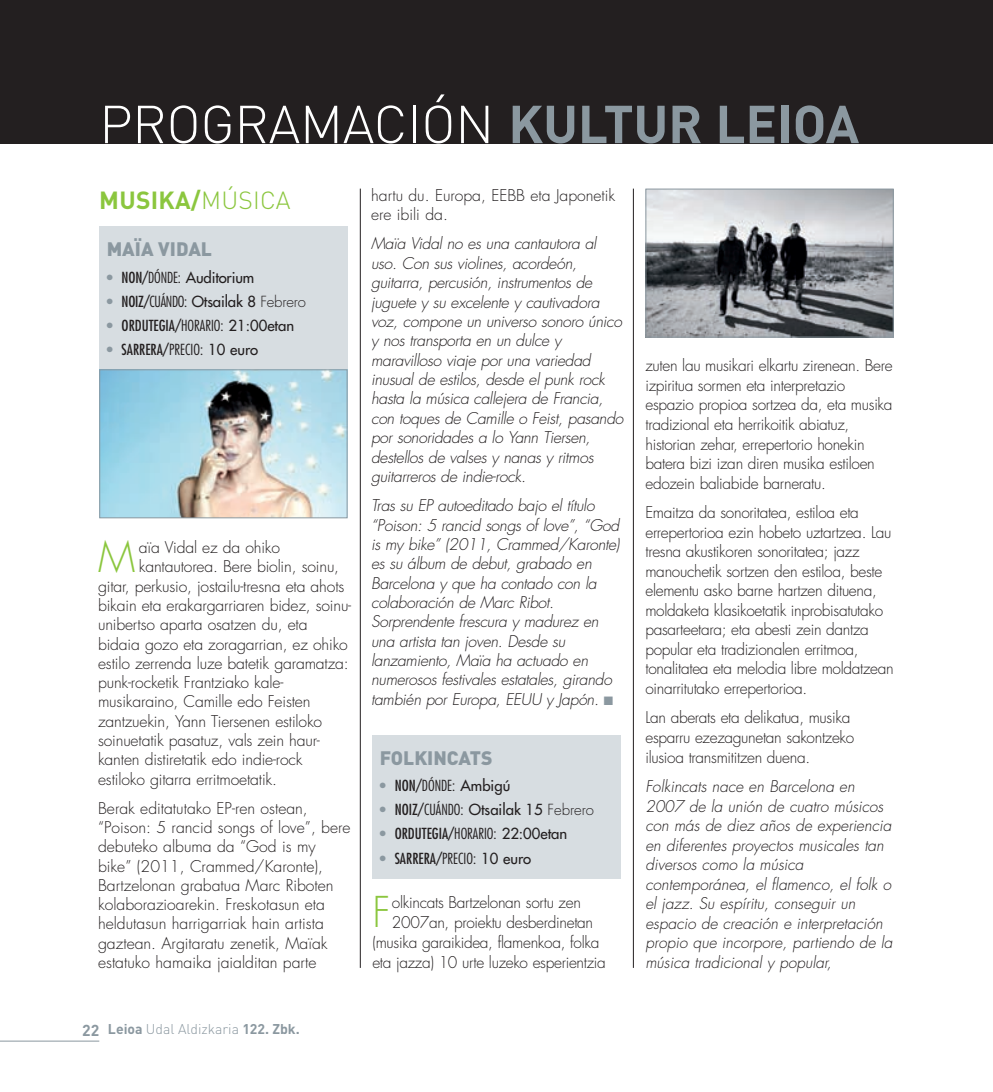
<style>
.page{position:relative;width:993px;height:1092px;background:#fff}
.page>*{position:absolute;margin:0;border:0;box-sizing:border-box;transform-origin:0 0}
.t1{font:300 52.5px "DIN";letter-spacing:-.005em;color:#fff}
.t2{font:300 41.3px "Futura";color:#8bc63e}
.t3{font:700 24.5px "DIN";letter-spacing:.01em;color:#8bc63e}
.t4{font:900 19.25px "DIN";color:#8b98a0}
.t5{font:300 15.75px/19.6px "Futura";letter-spacing:-.02em;color:#231f20}
.t6{font:italic 300 15.75px/19.4px "Futura";letter-spacing:-.02em;color:#231f20}
.t7{font:300 15.75px/19.2px "Futura";color:#231f20}
.t8{font:italic 300 15.75px/19.6px "Futura";color:#231f20}
.t9{font:condensed 14.88px "Futura";color:#231f20}
.t10{font:14.88px "Futura";letter-spacing:-.01em;color:#231f20}
.t11{font:300 condensed 14.88px "Futura";color:#231f20}
.t12{font:300 14px "DIN";color:#8b98a0}
.s1{font-weight:700;color:#8b98a0}
.s2{font-weight:300}
.s3{font-stretch:condensed;color:#8b98a0}
.s4{font-stretch:condensed}
.s5{font-weight:300;font-stretch:condensed}
.s6{color:#8b98a0}
.s7{font-stretch:normal}
.s8{font-weight:400;color:#8b98a0}
.s9{font-weight:400}
.s10{font-weight:400;font-stretch:normal}
.s11{font-weight:700;font-size:15.75px}
.s12{font-weight:700}
</style>
<div class="page">
<hr style="left:0;top:1040px;width:99px;height:1px;background:#8b98a0">
<div style="left:0;top:0;width:992px;height:144px;background:#231f20"></div>
<hr style="left:632px;top:189px;width:1px;height:778px;background:#231f20">
<hr style="left:360px;top:189px;width:1px;height:778px;background:#231f20">
<div style="left:99px;top:226px;width:248px;height:144px;background:#d7dde1"></div>
<div style="left:372px;top:734px;width:248px;height:144px;background:#d7dde1"></div>
<img style="left:101px;top:371px;width:244px;height:145px">
<div style="left:99px;top:369px;width:248px;height:149px;border:1px solid #8b98a0"></div>
<img style="left:647px;top:191px;width:244px;height:144px">
<div style="left:645px;top:189px;width:248px;height:148px;border:1px solid #8b98a0"></div>
<h1 class="t1" style="left:99px;top:92px;width:761px">PROG RAMAC IÓN <span class="s1">KULTUR LEIOA</span></h1>
<h3 class="t3" style="left:99px;top:184px;width:193px">MUSIKA/<span class="s2">MÚSICA</span></h3>
<p class="t4" style="left:107px;top:236px;width:102px">MAÏA VIDAL</p>
<p class="t10" style="left:107px;top:268px;width:149px"><span class="s3">•</span> <span class="s4">NON/</span><span class="s5">DÓNDE:</span> Auditorium</p>
<p class="t10" style="left:107px;top:292px;width:201px"><span class="s3">•</span> <span class="s4">NOIZ/</span><span class="s5">CUÁNDO:</span> Otsailak 8 <span class="s2">Febrero</span></p>
<p class="t9" style="left:107px;top:316px;width:189px"><span class="s6">•</span> ORDUTEGIA/<span class="s2">HORARIO:</span> <span class="s7">21:00etan</span></p>
<p class="t9" style="left:107px;top:340px;width:153px"><span class="s6">•</span> SARRERA/<span class="s2">PRECIO:</span> <span class="s7">10 euro</span></p>
<h2 class="t2" style="left:98px;top:532px;width:39px">M</h2>
<p class="t5" style="left:139px;top:538px;width:143px">aïa Vidal ez da ohiko</p>
<p class="t5" style="left:139px;top:557px;width:202px">kantautorea. Bere biolin, soinu,</p>
<p class="t5" style="left:98px;top:576px;width:248px">gitar, perkusio, jostailu-tresna eta ahots</p>
<p class="t5" style="left:98px;top:595px;width:255px">bikain eta erakargarriaren bidez, soinu-</p>
<p class="t5" style="left:98px;top:615px;width:211px">unibertso aparta osatzen du, eta</p>
<p class="t5" style="left:98px;top:634px;width:251px">bidaia gozo eta zoragarrian, ez ohiko</p>
<p class="t5" style="left:98px;top:653px;width:252px">estilo zerrenda luze batetik garamatza:</p>
<p class="t5" style="left:98px;top:673px;width:187px">punk-rocketik Frantziako kale-</p>
<p class="t5" style="left:98px;top:692px;width:214px">musikaraino, Camille edo Feisten</p>
<p class="t5" style="left:98px;top:711px;width:226px">zantzuekin, Yann Tiersenen estiloko</p>
<p class="t5" style="left:98px;top:730px;width:223px">soinuetatik pasatuz, vals zein haur-</p>
<p class="t5" style="left:98px;top:750px;width:206px">kanten distiretatik edo indie-rock</p>
<p class="t5" style="left:98px;top:769px;width:180px">estiloko gitarra erritmoetatik.</p>
<p class="t7" style="left:98px;top:798px;width:254px">Berak editatutako EP-ren ostean, “Poison: 5 rancid songs of love”, bere debuteko albuma da “God is my bike” (2011, Crammed/Karonte), Bartzelonan grabatua Marc Riboten kolaborazioarekin. Freskotasun eta heldutasun harrigarriak hain artista gaztean. Argitaratu zenetik, Maïak estatuko hamaika jaialditan parte</p>
<p class="t7" style="left:371px;top:186px;width:245px">hartu du. Europa, EEBB eta Japonetik ere ibili da.</p>
<p class="t6" style="left:371px;top:234px;width:254px">Maïa Vidal no es una cantautora al uso. Con sus violines, acordeón, guitarra, percusión, instrumentos de juguete y su excelente y cautivadora voz, compone un universo sonoro único y nos transporta en un dulce y maravilloso viaje por una variedad inusual de estilos, desde el punk rock hasta la música callejera de Francia, con toques de Camille o Feist, pasando por sonoridades a lo Yann Tiersen, destellos de valses y nanas y ritmos guitarreros de indie-rock.</p>
<p class="t6" style="left:371px;top:496px;width:250px">Tras su EP autoeditado bajo el título “Poison: 5 rancid songs of love”, “God is my bike” (2011, Crammed/Karonte) es su álbum de debut, grabado en Barcelona y que ha contado con la colaboración de Marc Ribot.<br>Sorprendente frescura y madurez en una artista tan joven. Desde su lanzamiento, Maïa ha actuado en numerosos festivales estatales, girando también por Europa, EEUU y Japón. <span class="s6">■</span></p>
<p class="t4" style="left:379px;top:744px;width:114px">FOL KINCATS</p>
<p class="t11" style="left:379px;top:777px;width:132px"><span class="s8">•</span> <span class="s9">NON/</span>DÓNDE: <span class="s10">Ambigú</span></p>
<p class="t10" style="left:379px;top:800px;width:216px"><span class="s3">•</span> <span class="s4">NOIZ/</span><span class="s5">CUÁNDO:</span> Otsailak 15 <span class="s2">Febrero</span></p>
<p class="t9" style="left:379px;top:825px;width:189px"><span class="s6">•</span> ORDUTEGIA/<span class="s2">HORARIO:</span> <span class="s7">22:00etan</span></p>
<p class="t9" style="left:379px;top:849px;width:153px"><span class="s6">•</span> SARRERA/<span class="s2">PRECIO:</span> <span class="s7">10 euro</span></p>
<p class="t5" style="left:372px;top:892px;width:235px;text-align:center">olkincats Bartzelonan sortu zen 2007an, proiektu desberdinetan (musika garaikidea, flamenkoa, folka eta jazza) 10 urte luzeko esperientzia</p>
<h2 class="t2" style="left:372px;top:887px;width:19px">F</h2>
<p class="t12" style="left:82px;top:1020px;width:219px"><span class="s11">22</span> <span class="s12">Leioa</span> Udal Aldizkaria <span class="s12">122. Zbk.</span></p>
<p class="t5" style="left:645px;top:356px;width:248px">zuten lau musikari elkartu zirenean. Bere izpiritua sormen eta interpretazio espazio propioa sortzea da, eta musika tradizional eta herrikoitik abiatuz, historian zehar, errepertorio honekin batera bizi izan diren musika estiloen edozein baliabide barneratu.</p>
<p class="t5" style="left:645px;top:503px;width:250px">Emaitza da sonoritatea, estiloa eta errepertorioa ezin hobeto uztartzea. Lau tresna akustikoren sonoritatea; jazz manouchetik sortzen den estiloa, beste elementu asko barne hartzen dituena, moldaketa klasikoetatik inprobisatutako pasarteetara; eta abesti zein dantza popular eta tradizionalen erritmoa, tonalitatea eta melodia libre moldatzean oinarritutako errepertorioa.</p>
<p class="t5" style="left:645px;top:708px;width:210px">Lan aberats eta delikatua, musika esparru ezezagunetan sakontzeko ilusioa transmititzen duena.</p>
<p class="t8" style="left:645px;top:776px;width:248px">Folkincats nace en Barcelona en 2007 de la unión de cuatro músicos con más de diez años de experiencia en diferentes proyectos musicales tan diversos como la música contemporánea, el flamenco, el folk o el jazz. Su espíritu, conseguir un espacio de creación e interpretación propio que incorpore, partiendo de la música tradicional y popular,</p>
</div>
